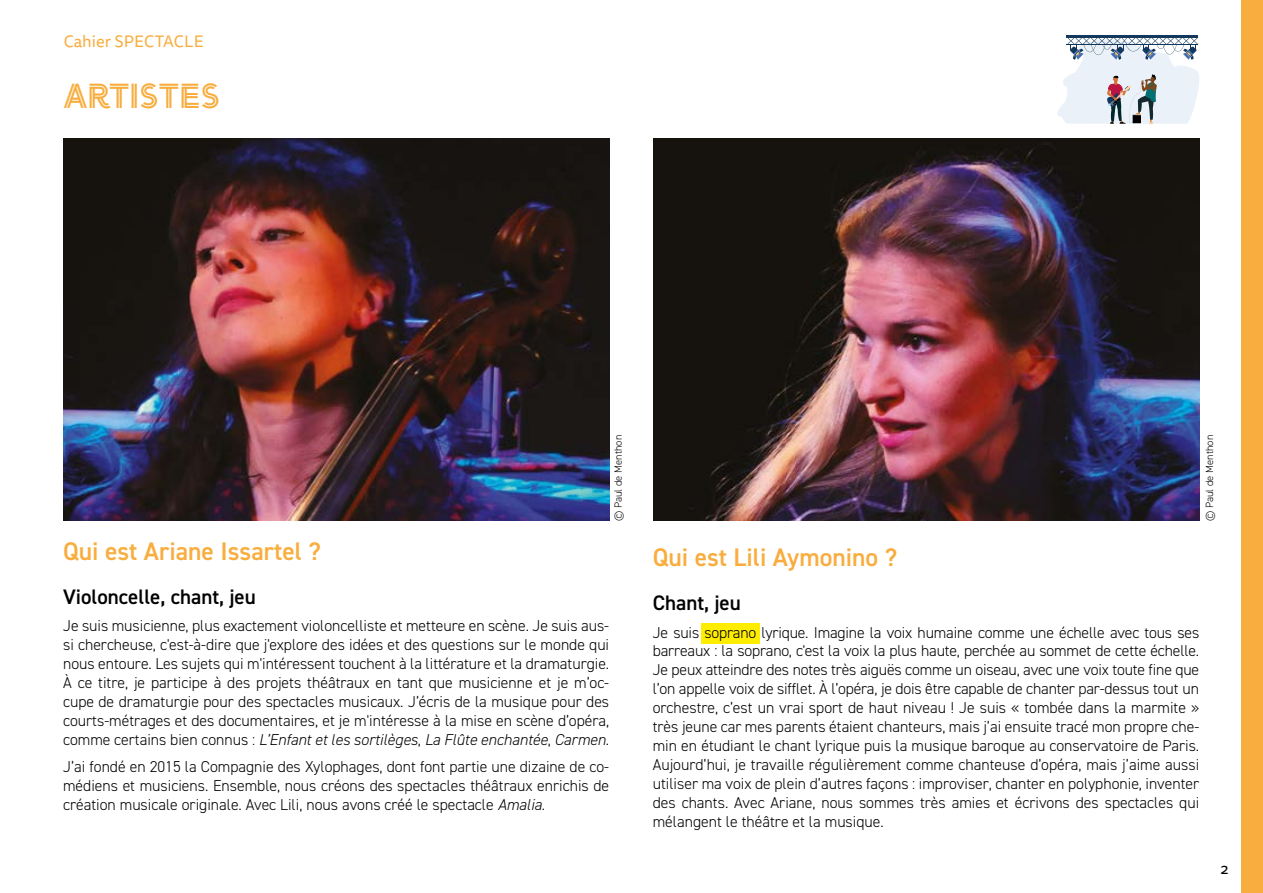
<style>
.page{position:relative;width:1263px;height:893px;background:#fff}
.page>*{position:absolute;margin:0;border:0;box-sizing:border-box;transform-origin:0 0}
.t1{font:34.5px "Arya Double";color:#f8ad3e}
.t2{font:600 25.5px "DIN2014";color:#f8ad3e}
.t3{font:600 21px "DIN2014";color:#000}
.t4{font:16.5px "Tisa Sans Pro";color:#f8ad3e}
.t5{font:300 15.75px/18.9px "DIN2014";color:#000;text-align:justify}
.t6{font:15px "Tisa Sans Pro";color:#000}
.t7{font:300 10.5px "DIN2014";color:#000}
.s1{font-style:italic}
</style>
<div class="page">
<div style="left:701px;top:623px;width:58px;height:20px;background:#ffed00"></div>
<hr style="left:1066px;top:35px;width:132px;height:3px;background:#12385c">
<svg style="left:1057px;top:37px;width:142px;height:87px"></svg>
<img style="left:653px;top:138px;width:546px;height:383px">
<img style="left:63px;top:138px;width:546px;height:383px">
<div style="left:1242px;top:0;width:21px;height:893px;background:#f8ad3e"></div>
<p class="t4" style="left:64px;top:31px;width:142px">Cahier SPECTACLE</p>
<h1 class="t1" style="left:64px;top:75px;width:158px">ARTISTES</h1>
<p class="t7" style="left:612px;top:521px;width:87px;rotate:-90deg">© Paul de Menthon</p>
<p class="t7" style="left:1203px;top:521px;width:87px;rotate:-90deg">© Paul de Menthon</p>
<h2 class="t2" style="left:63px;top:534px;width:259px">Qui est Ariane Issartel ?</h2>
<h3 class="t3" style="left:63px;top:583px;width:194px">Violoncelle, chant, jeu</h3>
<p class="t5" style="left:63px;top:616px;width:548px">Je suis musicienne, plus exactement violoncelliste et metteure en scène. Je suis aus&shy;si chercheuse, c'est-à-dire que j'explore des idées et des questions sur le monde qui nous entoure. Les sujets qui m'intéressent touchent à la littérature et la dramaturgie.<br>À ce titre, je participe à des projets théâtraux en tant que musicienne et je m’oc&shy;cupe de dramaturgie pour des spectacles musicaux. J’écris de la musique pour des courts-métrages et des documentaires, et je m'intéresse à la mise en scène d’opéra, comme certains bien connus : <span class="s1">L’Enfant et les sortilèges</span>, <span class="s1">La Flûte enchantée</span>, <span class="s1">Carmen</span>.</p>
<p class="t5" style="left:63px;top:757px;width:548px">J’ai fondé en 2015 la Compagnie des Xylophages, dont font partie une dizaine de co&shy;médiens et musiciens. Ensemble, nous créons des spectacles théâtraux enrichis de création musicale originale. Avec Lili, nous avons créé le spectacle <span class="s1">Amalia</span>.</p>
<h2 class="t2" style="left:653px;top:541px;width:246px">Qui est Lili Aymonino ?</h2>
<h3 class="t3" style="left:653px;top:589px;width:90px">Chant, jeu</h3>
<p class="t5" style="left:653px;top:623px;width:548px">Je suis soprano lyrique. Imagine la voix humaine comme une échelle avec tous ses barreaux : la soprano, c'est la voix la plus haute, perchée au sommet de cette échelle.<br>Je peux atteindre des notes très aiguës comme un oiseau, avec une voix toute fine que l’on appelle voix de sifflet. À l’opéra, je dois être capable de chanter par-dessus tout un orchestre, c’est un vrai sport de haut niveau ! Je suis « tombée dans la marmite » très jeune car mes parents étaient chanteurs, mais j’ai ensuite tracé mon propre che&shy;min en étudiant le chant lyrique puis la musique baroque au conservatoire de Paris.<br>Aujourd’hui, je travaille régulièrement comme chanteuse d’opéra, mais j’aime aussi utiliser ma voix de plein d’autres façons : improviser, chanter en polyphonie, inventer des chants. Avec Ariane, nous sommes très amies et écrivons des spectacles qui mélangent le théâtre et la musique.</p>
<p class="t6" style="left:1220px;top:859px;width:10px">2</p>
</div>
